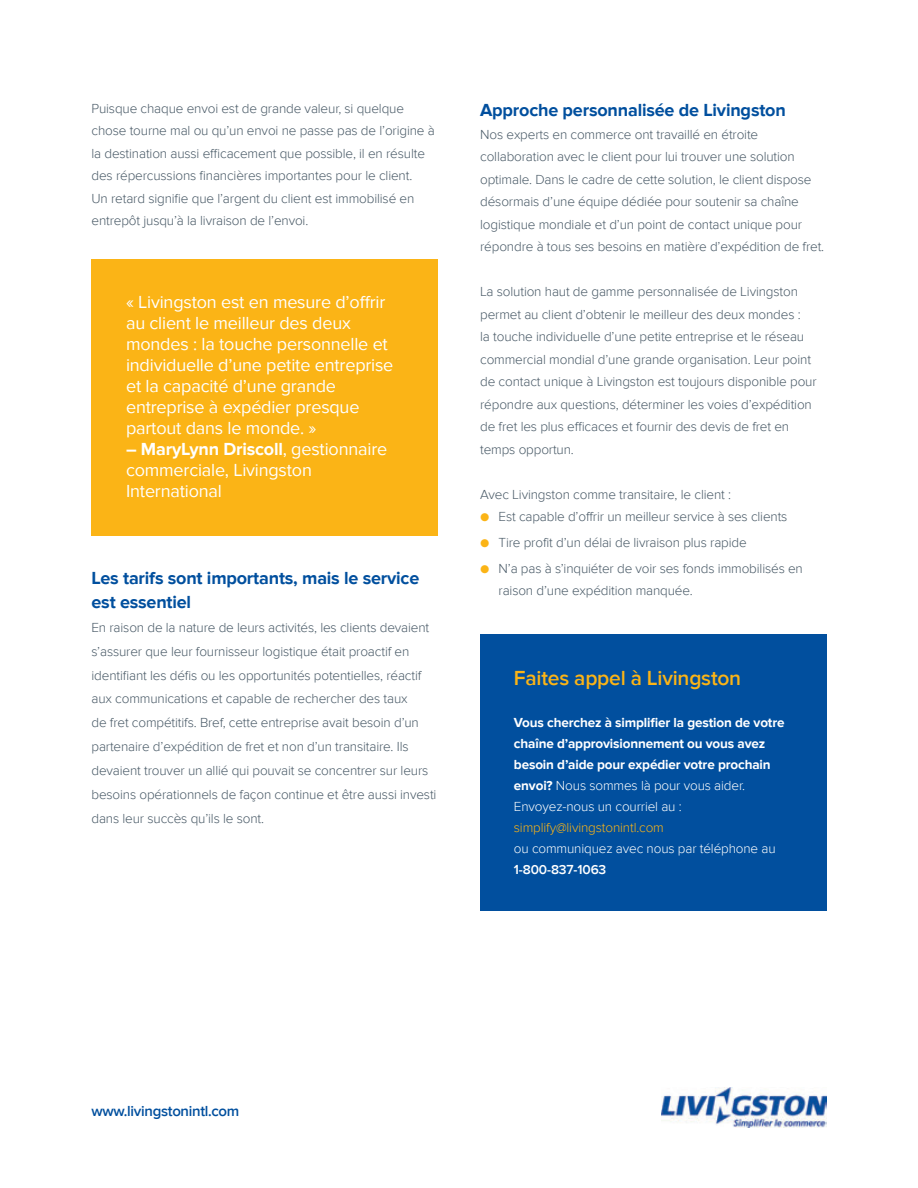
<style>
.page{position:relative;width:918px;height:1188px;background:#fff}
.page>*{position:absolute;margin:0;border:0;box-sizing:border-box;transform-origin:0 0}
.t1{font:600 21px "Proxima Nova";letter-spacing:-.01em;color:#fbb416}
.t2{font:18px/21px "Proxima Nova";letter-spacing:-.01em;color:#fff}
.t3{font:700 18px/23.9px "Proxima Nova";letter-spacing:-.01em;color:#014f9e}
.t4{font:600 15px "Proxima Nova";letter-spacing:-.02em;color:#014f9e}
.t5{font:300 13.5px/22.5px "Proxima Nova";letter-spacing:-.01em;color:#475865}
.t6{font:700 13.5px/21px "Proxima Nova";letter-spacing:-.01em;color:#fff}
.t7{font:300 13.5px "Proxima Nova";letter-spacing:-.01em;color:#fff}
.t8{font:300 13.5px "Proxima Nova";letter-spacing:-.01em;color:#fbb416}
.t9{font:600 13.5px "Proxima Nova";letter-spacing:-.01em;color:#fff}
.s1{font-weight:700}
.s2{color:#fbb416}
.s3{font-weight:300}
</style>
<div class="page">
<img style="left:661px;top:1087px;width:166px;height:40px">
<div style="left:91px;top:259px;width:347px;height:277px;background:#fbb416"></div>
<div style="left:480px;top:634px;width:347px;height:277px;background:#014f9e"></div>
<p class="t5" style="left:91px;top:97px;width:345px">Puisque chaque envoi est de grande valeur, si quelque chose tourne mal ou qu’un envoi ne passe pas de l’origine à la destination aussi efficacement que possible, il en résulte des répercussions financières importantes pour le client.<br>Un retard signifie que l’argent du client est immobilisé en entrepôt jusqu’à la livraison de l’envoi.</p>
<h2 class="t2" style="left:126px;top:292px;width:269px">« Livingston est en mesure d’offrir au client le meilleur des deux mondes : la touche personnelle et individuelle d’une petite entreprise et la capacité d’une grande entreprise à expédier presque partout dans le monde. »</h2>
<h2 class="t2" style="left:126px;top:439px;width:263px"><span class="s1">– MaryLynn Driscoll</span>, gestionnaire commerciale, Livingston<br>International</h2>
<h2 class="t3" style="left:91px;top:567px;width:329px">Les tarifs sont importants, mais le service est essentiel</h2>
<p class="t5" style="left:91px;top:616px;width:347px;line-height:23.9px">En raison de la nature de leurs activités, les clients devaient s’assurer que leur fournisseur logistique était proactif en identifiant les défis ou les opportunités potentielles, réactif aux communications et capable de rechercher des taux<br>de fret compétitifs. Bref, cette entreprise avait besoin d’un partenaire d’expédition de fret et non d’un transitaire. Ils devaient trouver un allié qui pouvait se concentrer sur leurs besoins opérationnels de façon continue et être aussi investi dans leur succès qu’ils le sont.</p>
<h2 class="t3" style="left:480px;top:99px;width:307px">Approche personnalisée de Livingston</h2>
<p class="t5" style="left:480px;top:123px;width:346px">Nos experts en commerce ont travaillé en étroite collaboration avec le client pour lui trouver une solution optimale. Dans le cadre de cette solution, le client dispose désormais d’une équipe dédiée pour soutenir sa chaîne logistique mondiale et d’un point de contact unique pour répondre à tous ses besoins en matière d’expédition de fret.</p>
<p class="t5" style="left:480px;top:281px;width:338px">La solution haut de gamme personnalisée de Livingston permet au client d’obtenir le meilleur des deux mondes :<br>la touche individuelle d’une petite entreprise et le réseau commercial mondial d’une grande organisation. Leur point de contact unique à Livingston est toujours disponible pour répondre aux questions, déterminer les voies d’expédition de fret les plus efficaces et fournir des devis de fret en temps opportun.</p>
<p class="t5" style="left:480px;top:483px;width:252px">Avec Livingston comme transitaire, le client :</p>
<p class="t5" style="left:480px;top:506px;width:309px"><span class="s2">●</span> Est capable d’offrir un meilleur service à ses clients</p>
<p class="t5" style="left:480px;top:531px;width:268px"><span class="s2">●</span> Tire profit d’un délai de livraison plus rapide</p>
<p class="t5" style="left:499px;top:557px;width:306px;text-indent:-18px"><span class="s2">●</span> N’a pas à s’inquiéter de voir ses fonds immobilisés en raison d’une expédition manquée.</p>
<h1 class="t1" style="left:514px;top:666px;width:229px">Faites appel à Livingston</h1>
<p class="t6" style="left:514px;top:712px;width:272px">Vous cherchez à simplifier la gestion de votre chaîne d’approvisionnement ou vous avez besoin d’aide pour expédier votre prochain envoi? <span class="s3">Nous sommes là pour vous aider.<br>Envoyez-nous un courriel au :</span></p>
<p class="t8" style="left:514px;top:819px;width:151px">simplify@livingstonintl.com</p>
<p class="t7" style="left:514px;top:840px;width:263px">ou communiquez avec nous par téléphone au</p>
<p class="t9" style="left:514px;top:861px;width:94px">1-800-837-1063</p>
<p class="t4" style="left:91px;top:1102px;width:149px">www.livingstonintl.com</p>
</div>
